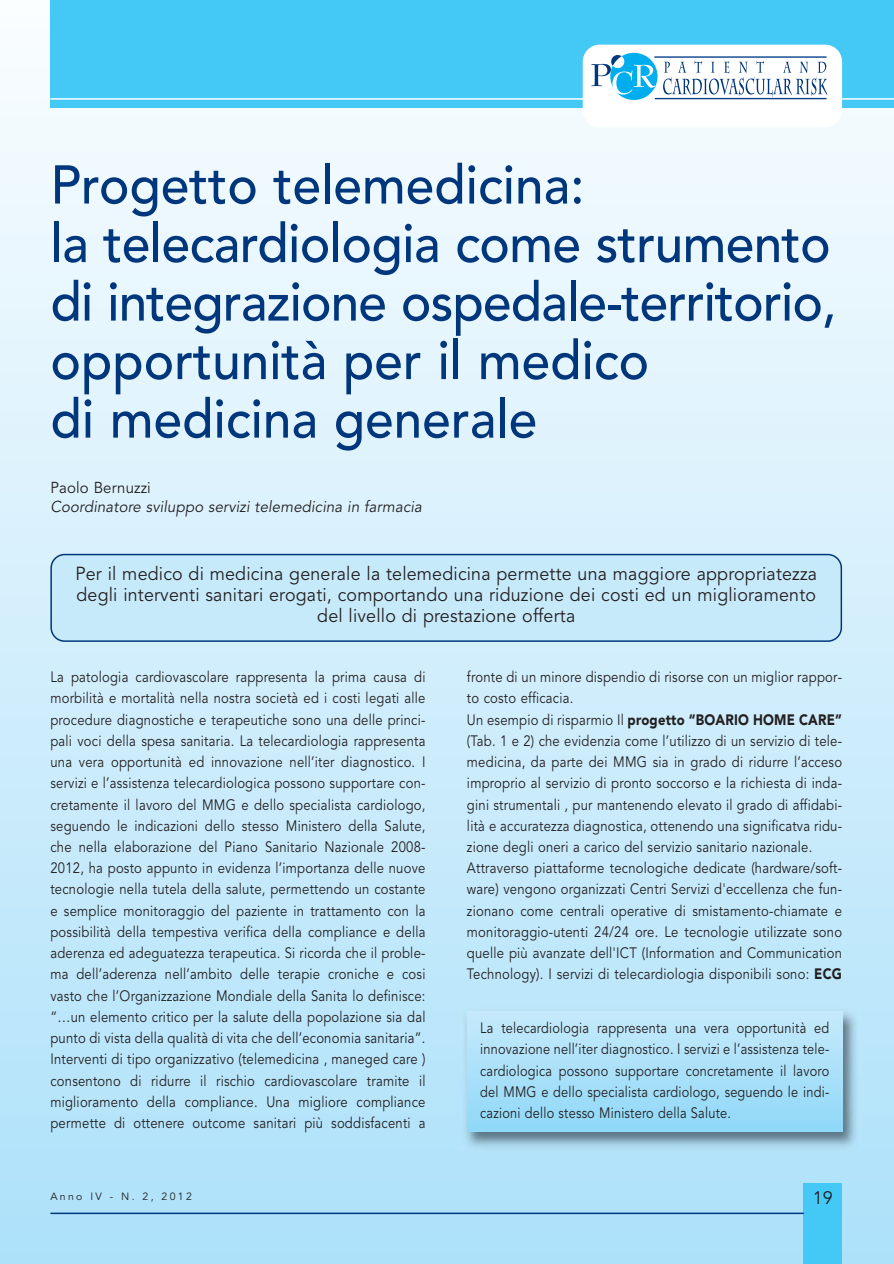
<style>
.page{position:relative;width:894px;height:1264px;background:#fff}
.page>*{position:absolute;margin:0;border:0;box-sizing:border-box;transform-origin:0 0}
.t1{font:500 54px/58.5px "Avenir LT Std";letter-spacing:-.01em;color:#00367b;scale:.95 1}
.t2{font:18.75px/21px "Avenir LT Std";letter-spacing:.01em;color:#231f20;text-align:center;scale:.95 1}
.t3{font:18px "Avenir LT Std";color:#231f20}
.t4{font:italic 15.75px "Avenir LT Std";letter-spacing:.01em;color:#231f20;scale:.95 1}
.t5{font:15.75px "Avenir LT Std";letter-spacing:.01em;color:#231f20;scale:.95 1}
.t6{font:15px/21.3px "Avenir LT Std";letter-spacing:.015em;color:#231f20;text-align:justify;scale:.87 1}
.t7{font:15px/21.3px "Avenir LT Std";letter-spacing:.015em;color:#231f20;text-align:justify;scale:.85 1}
.t8{font:10.5px "Avenir LT Std";letter-spacing:.22em;color:#231f20}
.s1{font-weight:900}
</style>
<div class="page">
<div style="left:0;top:0;width:893px;height:1264px;background:linear-gradient(to bottom,#fbfdff,#ade1fa)"></div>
<div style="left:803px;top:1183px;width:38px;height:81px;background:#44c8f5"></div>
<hr style="left:50px;top:1212px;width:753px;height:2px;background:#00367b">
<div style="left:50px;top:0;width:843px;height:107px;background:#44c8f5"></div>
<hr style="left:50px;top:98px;width:843px;height:2px;background:#fff">
<div style="left:582px;top:45px;width:259px;height:82px;background:#fff;border-radius:17px"></div>
<svg style="left:591px;top:52px;width:236px;height:48px"></svg>
<hr style="left:654px;top:98px;width:172px;height:1px;background:#023e88">
<hr style="left:654px;top:56px;width:172px;height:2px;background:#023e88">
<div style="left:50px;top:554px;width:791px;height:88px;background:#c7eafb"></div>
<img style="left:460px;top:1005px;width:401px;height:145px">
<div style="left:467px;top:1011px;width:374px;height:120px;background:linear-gradient(to bottom,#c6eafb,#90d8f8)"></div>
<h1 class="t1" style="left:50px;top:160px;width:828px">Progetto telemedicina:<br>la telecardiologia come strumento di integrazione ospedale-territorio, opportunità per il medico<br>di medicina generale</h1>
<p class="t5" style="left:50px;top:481px;width:107px">Paolo Bernuzzi</p>
<p class="t4" style="left:50px;top:500px;width:392px">Coordinatore sviluppo servizi telemedicina in farmacia</p>
<p class="t2" style="left:75px;top:565px;width:781px">Per il medico di medicina generale la telemedicina permette una maggiore appropriatezza degli interventi sanitari erogati, comportando una riduzione dei costi ed un miglioramento del livello di prestazione offerta</p>
<p class="t6" style="left:50px;top:667px;width:432px">La patologia cardiovascolare rappresenta la prima causa di morbilità e mortalità nella nostra società ed i costi legati alle procedure diagnostiche e terapeutiche sono una delle princi&shy;pali voci della spesa sanitaria. La telecardiologia rappresenta una vera opportunità ed innovazione nell’iter diagnostico. I servizi e l’assistenza telecardiologica possono supportare con&shy;cretamente il lavoro del MMG e dello specialista cardiologo, seguendo le indicazioni dello stesso Ministero della Salute, che nella elaborazione del Piano Sanitario Nazionale 2008- 2012, ha posto appunto in evidenza l’importanza delle nuove tecnologie nella tutela della salute, permettendo un costante e semplice monitoraggio del paziente in trattamento con la possibilità della tempestiva verifica della compliance e della aderenza ed adeguatezza terapeutica. Si ricorda che il proble&shy;ma dell’aderenza nell’ambito delle terapie croniche e cosi vasto che l’Organizzazione Mondiale della Sanita lo definisce: “…un elemento critico per la salute della popolazione sia dal punto di vista della qualità di vita che dell’economia sanitaria”.<br>Interventi di tipo organizzativo (telemedicina , maneged care ) consentono di ridurre il rischio cardiovascolare tramite il miglioramento della compliance. Una migliore compliance permette di ottenere outcome sanitari più soddisfacenti a</p>
<p class="t6" style="left:467px;top:667px;width:432px;text-align:left">fronte di un minore dispendio di risorse con un miglior rappor&shy;to costo efficacia.<br>Un esempio di risparmio Il <span class="s1">progetto “BOARIO HOME CARE” </span>(Tab. 1 e 2) che evidenzia come l’utilizzo di un servizio di tele&shy;medicina, da parte dei MMG sia in grado di ridurre l’acceso improprio al servizio di pronto soccorso e la richiesta di inda&shy;gini strumentali , pur mantenendo elevato il grado di affidabi&shy;lità e accuratezza diagnostica, ottenendo una significatva ridu&shy;zione degli oneri a carico del servizio sanitario nazionale.<br>Attraverso piattaforme tecnologiche dedicate (hardware/soft&shy;ware) vengono organizzati Centri Servizi d'eccellenza che fun&shy;zionano come centrali operative di smistamento-chiamate e monitoraggio-utenti 24/24 ore. Le tecnologie utilizzate sono quelle più avanzate dell'ICT (Information and Communication Technology). I servizi di telecardiologia disponibili sono: <span class="s1">ECG</span></p>
<p class="t7" style="left:480px;top:1018px;width:412px">La telecardiologia rappresenta una vera opportunità ed innovazione nell’iter diagnostico. I servizi e l’assistenza tele&shy;cardiologica possono supportare concretamente il lavoro del MMG e dello specialista cardiologo, seguendo le indi&shy;cazioni dello stesso Ministero della Salute.</p>
<p class="t8" style="left:50px;top:1192px;width:143px">Anno IV - N. 2, 2012</p>
<p class="t3" style="left:812px;top:1190px;width:22px">19</p>
</div>
